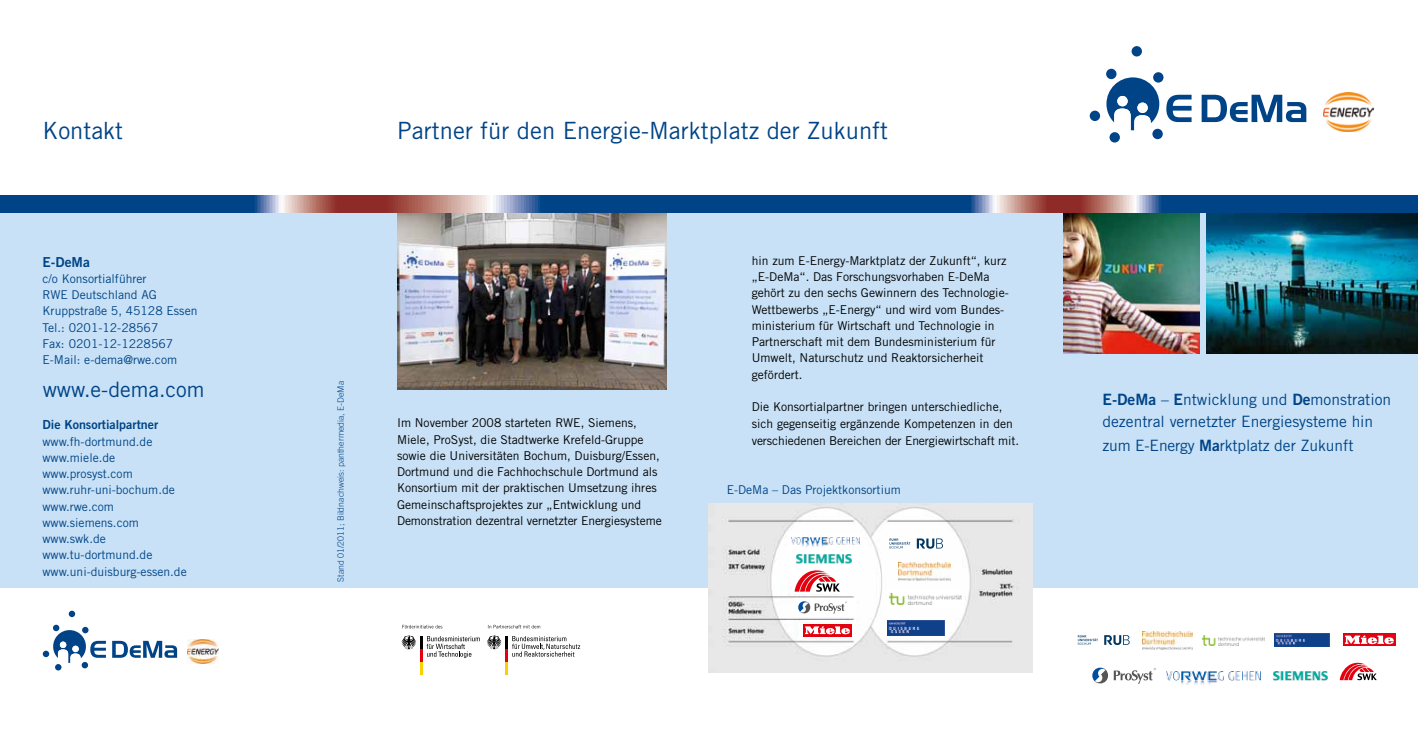
<style>
.page{position:relative;width:1418px;height:745px;background:#fff}
.page>*{position:absolute;margin:0;border:0;box-sizing:border-box;transform-origin:0 0}
.t1{font:23.75px "Trade Gothic";letter-spacing:.005em;color:#004487}
.t2{font:21.25px "Trade Gothic";color:#004487}
.t3{font:15.62px/22.5px "Trade Gothic";color:#004487}
.t4{font:13.75px "Trade Gothic Bold Two";color:#004487}
.t5{font:12.5px "Trade Gothic Bold Two";color:#004487}
.t6{font:12.12px/16.2px "Trade Gothic";color:#000}
.t7{font:12.12px/16.2px "Trade Gothic";color:#004487}
.t8{font:300 8.75px "Trade Gothic";color:#004487}
.s1{font-family:"Trade Gothic Bold Two"}
</style>
<div class="page">
<svg style="left:1201px;top:95px;width:105px;height:27px"></svg>
<svg style="left:1166px;top:95px;width:25px;height:27px"></svg>
<div style="left:1106px;top:69px;width:10px;height:10px;background:#004487;border-radius:50%"></div>
<div style="left:1152px;top:129px;width:10px;height:10px;background:#004487;border-radius:50%"></div>
<div style="left:1089px;top:111px;width:11px;height:10px;background:#004487;border-radius:50%"></div>
<div style="left:1109px;top:132px;width:10px;height:10px;background:#004487;border-radius:50%"></div>
<div style="left:1131px;top:46px;width:10px;height:10px;background:#004487;border-radius:50%"></div>
<div style="left:1153px;top:72px;width:10px;height:11px;background:#004487;border-radius:50%"></div>
<svg style="left:1106px;top:77px;width:53px;height:53px"></svg>
<svg style="left:112px;top:640px;width:65px;height:17px"></svg>
<div style="left:82px;top:661px;width:6px;height:7px;background:#004487;border-radius:50%"></div>
<svg style="left:55px;top:663px;width:6px;height:7px"></svg>
<svg style="left:69px;top:610px;width:6px;height:6px"></svg>
<svg style="left:43px;top:624px;width:63px;height:38px"></svg>
<div style="left:1059px;top:204px;width:358px;height:382px;background:#c8e1f6"></div>
<div style="left:0;top:204px;width:1063px;height:382px;background:#c8e1f6"></div>
<img style="left:397px;top:213px;width:269px;height:176px">
<svg style="left:0;top:195px;width:353px;height:18px"></svg>
<img style="left:1063px;top:213px;width:136px;height:140px">
<img style="left:1206px;top:213px;width:211px;height:140px">
<svg style="left:1063px;top:195px;width:354px;height:18px"></svg>
<img style="left:1323px;top:92px;width:50px;height:39px">
<img style="left:188px;top:639px;width:31px;height:24px">
<svg style="left:353px;top:195px;width:356px;height:18px"></svg>
<svg style="left:709px;top:195px;width:354px;height:18px"></svg>
<svg style="left:402px;top:624px;width:40px;height:4px"></svg>
<svg style="left:488px;top:624px;width:52px;height:4px"></svg>
<svg style="left:486px;top:635px;width:94px;height:39px"></svg>
<svg style="left:401px;top:635px;width:79px;height:39px"></svg>
<img style="left:1273px;top:671px;width:53px;height:8px">
<img style="left:1166px;top:671px;width:94px;height:14px">
<svg style="left:1339px;top:662px;width:37px;height:17px"></svg>
<svg style="left:1343px;top:633px;width:52px;height:13px"></svg>
<svg style="left:1344px;top:634px;width:49px;height:10px"></svg>
<svg style="left:1092px;top:667px;width:63px;height:16px"></svg>
<img style="left:1202px;top:635px;width:62px;height:9px">
<img style="left:1142px;top:631px;width:50px;height:17px">
<img style="left:1274px;top:633px;width:55px;height:13px">
<img style="left:709px;top:503px;width:323px;height:169px">
<div style="left:789px;top:534px;width:72px;height:16px;background:#fff"></div>
<img style="left:791px;top:537px;width:68px;height:10px">
<div style="left:887px;top:588px;width:76px;height:20px;background:#fff"></div>
<img style="left:889px;top:593px;width:72px;height:11px">
<div style="left:789px;top:550px;width:69px;height:17px;background:#fff"></div>
<img style="left:797px;top:554px;width:55px;height:9px">
<div style="left:791px;top:567px;width:55px;height:27px;background:#fff"></div>
<svg style="left:794px;top:570px;width:46px;height:21px"></svg>
<svg style="left:799px;top:622px;width:56px;height:16px"></svg>
<svg style="left:803px;top:624px;width:48px;height:12px"></svg>
<svg style="left:805px;top:625px;width:45px;height:9px"></svg>
<img style="left:898px;top:562px;width:52px;height:18px">
<img style="left:887px;top:620px;width:57px;height:14px">
<div style="left:794px;top:597px;width:61px;height:19px;background:#fff"></div>
<svg style="left:798px;top:601px;width:49px;height:12px"></svg>
<svg style="left:1104px;top:635px;width:25px;height:9px"></svg>
<svg style="left:1077px;top:635px;width:20px;height:9px"></svg>
<svg style="left:916px;top:538px;width:27px;height:10px"></svg>
<svg style="left:889px;top:538px;width:21px;height:10px"></svg>
<h1 class="t1" style="left:43px;top:116px;width:82px">Kontakt</h1>
<h1 class="t1" style="left:397px;top:116px;width:492px">Partner für den Energie-Marktplatz der Zukunft</h1>
<p class="t4" style="left:43px;top:253px;width:49px">E-DeMa</p>
<p class="t7" style="left:43px;top:270px;width:156px">c/o Konsortialführer<br>RWE Deutschland AG<br>Kruppstraße 5, 45128 Essen<br>Tel.: 0201-12-28567<br>Fax: 0201-12-1228567<br>E-Mail: e-dema@rwe.com</p>
<h2 class="t2" style="left:43px;top:376px;width:163px">www.e-dema.com</h2>
<p class="t8" style="left:335px;top:581px;width:202px;rotate:-90deg">Stand 01/2011; Bildnachweis: panthermedia, E-DeMa</p>
<p class="t5" style="left:43px;top:417px;width:117px">Die Konsortialpartner</p>
<p class="t7" style="left:43px;top:432px;width:146px">www.fh-dortmund.de www.miele.de www.prosyst.com www.ruhr-uni-bochum.de www.rwe.com www.siemens.com www.swk.de www.tu-dortmund.de www.uni-duisburg-essen.de</p>
<p class="t6" style="left:397px;top:414px;width:266px">Im November 2008 starteten RWE, Siemens, Miele, ProSyst, die Stadtwerke Krefeld-Gruppe sowie die Universitäten Bochum, Duisburg/Essen, Dortmund und die Fachhochschule Dortmund als Konsortium mit der praktischen Umsetzung ihres Gemeinschaftsprojektes zur „Entwicklung und Demonstration dezentral vernetzter Energiesysteme</p>
<p class="t6" style="left:751px;top:252px;width:258px">hin zum E-Energy-Marktplatz der Zukunft“, kurz „E-DeMa“. Das Forschungsvorhaben E-DeMa gehört zu den sechs Gewinnern des Technologie-Wettbewerbs „E-Energy“ und wird vom Bundes&shy;ministerium für Wirtschaft und Technologie in Partnerschaft mit dem Bundesministerium für Umwelt, Naturschutz und Reaktorsicherheit gefördert.</p>
<p class="t6" style="left:751px;top:398px;width:263px">Die Konsortialpartner bringen unterschiedliche, sich gegenseitig ergänzende Kompetenzen in den</p>
<p class="t6" style="left:751px;top:432px;width:269px">verschiedenen Bereichen der Energiewirtschaft mit.</p>
<p class="t7" style="left:726px;top:480px;width:176px">E-DeMa – Das Projektkonsortium</p>
<p class="t3" style="left:1102px;top:387px;width:290px"><span class="s1">E-DeMa</span> – <span class="s1">E</span>ntwicklung und <span class="s1">De</span>monstration dezentral vernetzter Energiesysteme hin</p>
<p class="t3" style="left:1102px;top:434px;width:253px">zum E-Energy <span class="s1">Ma</span>rktplatz der Zukunft</p>
</div>
